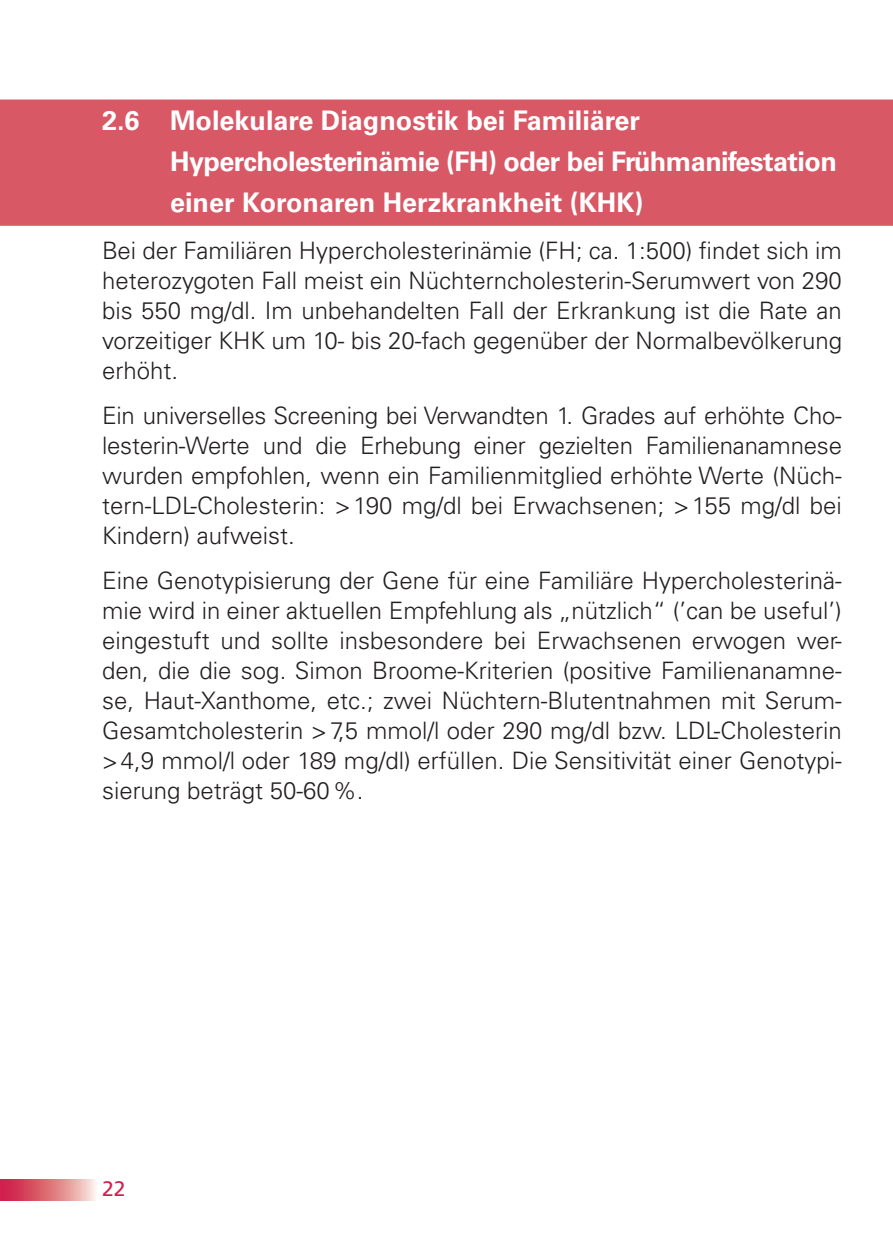
<style>
.page{position:relative;width:893px;height:1259px;background:#fff}
.page>*{position:absolute;margin:0;border:0;box-sizing:border-box;transform-origin:0 0}
.t1{font:700 27px/41.1px "Univers LT Pro 65";letter-spacing:-.01em;color:#fff}
.t2{font:300 24px/30px "Univers LT Pro 45";color:#231f20;text-align:justify}
.t3{font:21px "Frutiger LT Pro";color:#d1204e}
</style>
<div class="page">
<svg style="left:0;top:1179px;width:96px;height:21px;background:#df7683"></svg>
<div style="left:0;top:99px;width:893px;height:43px;background:#d85865"></div>
<div style="left:0;top:140px;width:893px;height:45px;background:#d85865"></div>
<div style="left:0;top:182px;width:893px;height:44px;background:#d85865"></div>
<p class="t1" style="left:170px;top:100px;width:668px;text-indent:-68px">2.6 Molekulare Diagnostik bei Familiärer<br>Hypercholesterinämie (FH) oder bei Frühmanifestation einer Koronaren Herzkrankheit (KHK)</p>
<p class="t2" style="left:102px;top:236px;width:741px">Bei der Familiären Hypercholesterinämie (FH; ca. 1:500) findet sich im heterozygoten Fall meist ein Nüchterncholesterin-Serumwert von 290 bis 550 mg/dl. Im unbehandelten Fall der Erkrankung ist die Rate an vorzeitiger KHK um 10- bis 20-fach gegenüber der Normalbevölkerung erhöht.</p>
<p class="t2" style="left:102px;top:401px;width:741px">Ein universelles Screening bei Verwandten 1. Grades auf erhöhte Cho&shy;lesterin-Werte und die Erhebung einer gezielten Familienanamnese wurden empfohlen, wenn ein Familienmitglied erhöhte Werte (Nüch&shy;tern-LDL-Cholesterin: &gt;190 mg/dl bei Erwachsenen; &gt;155 mg/dl bei Kindern) aufweist.</p>
<p class="t2" style="left:102px;top:566px;width:741px">Eine Genotypisierung der Gene für eine Familiäre Hypercholesterinä&shy;mie wird in einer aktuellen Empfehlung als „nützlich“ (’can be useful’) eingestuft und sollte insbesondere bei Erwachsenen erwogen wer&shy;den, die die sog. Simon Broome-Kriterien (positive Familienanamne&shy;se, Haut-Xanthome, etc.; zwei Nüchtern-Blutentnahmen mit Serum-Gesamtcholesterin &gt;7,5 mmol/l oder 290 mg/dl bzw. LDL-Cholesterin &gt;4,9 mmol/l oder 189 mg/dl) erfüllen. Die Sensitivität einer Genotypi&shy;sierung beträgt 50-60%.</p>
<p class="t3" style="left:102px;top:1176px;width:25px">22</p>
</div>
